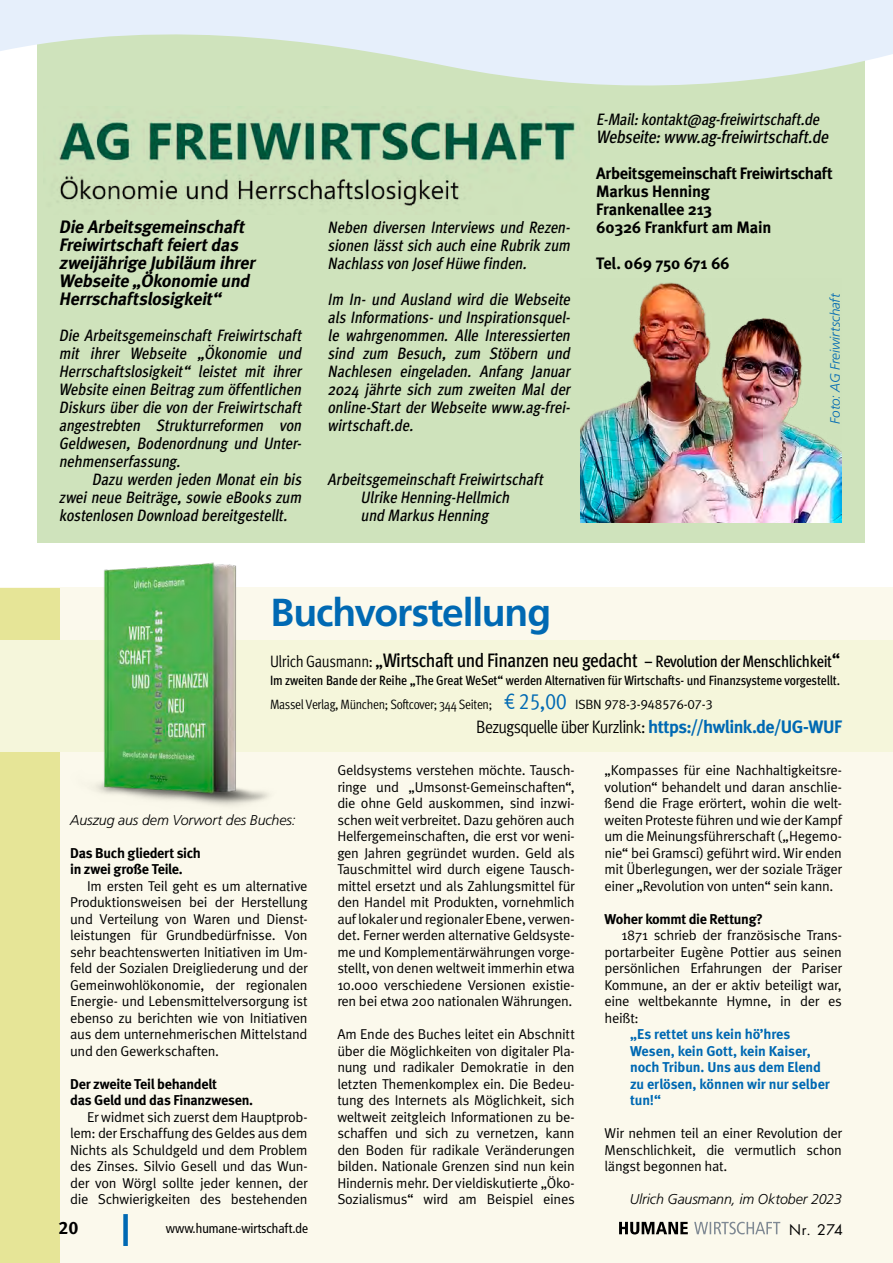
<style>
.page{position:relative;width:893px;height:1263px;background:#fff}
.page>*{position:absolute;margin:0;border:0;box-sizing:border-box;transform-origin:0 0}
.Headline_1{font:700 39px "Frutiger 65";letter-spacing:-.025em;color:#0069b3}
.Fließtext_Meta_Normal{font:500 19.5px "Meta Cond";letter-spacing:-.025em;color:#000}
.Fließtext_Meta_Normal-2{font:italic 700 18px/18px "Meta";letter-spacing:.03em;color:#000}
.t1{font:18px "Meta Cond Normal";letter-spacing:-.04em;color:#000}
.Fließtext_Meta_Normal-3{font:italic 500 18px "Meta Cond";color:#000}
.t2{font:18px "Meta Bold LF";color:#000}
.Fließtext_Meta_Normal-4{font:italic 500 16.5px/18px "Meta Cond";letter-spacing:.025em;color:#000;text-align:justify}
.Fließtext_Meta_Normal-5{font:700 16.5px "Meta";letter-spacing:-.015em;color:#000}
.Fließtext_Meta_Normal-6{font:14.25px/16.5px "Meta Normal";letter-spacing:-.02em;color:#000;text-align:justify}
.Fließtext_Meta_Normal-7{font:700 14.25px/16.5px "Meta";letter-spacing:-.005em;color:#0069b3}
.Fließtext_Meta_Normal-8{font:700 14.25px "Meta";letter-spacing:-.02em;color:#000}
.Fließtext_Meta_Normal-9{font:italic 300 14.25px "Frutiger LT";letter-spacing:-.01em;color:#000}
.t3{font:14.25px "Futura";color:#000}
.Fließtext_Meta_Normal-10{font:500 13.5px "Meta Cond";letter-spacing:-.01em;color:#000}
.Fließtext_Meta_Normal-11{font:13.5px "Meta Cond Normal";letter-spacing:-.025em;color:#000}
.t4{font:condensed 13.5px "Frutiger 57";color:#000}
.t5{font:italic 300 13.5px "Frutiger LT";letter-spacing:-.015em;color:#0069b3}
.s1{font-family:"Meta Cond Normal";font-weight:400;font-size:16.5px}
.s2{font-family:"Meta Cond Normal";font-weight:400}
.s3{font-size:16.5px}
.s4{font-family:"Meta Cond Normal LF"}
.s5{font-family:"Meta Normal LF";font-size:22.5px;color:#0069b3}
.s6{font-family:"Meta Cond Normal LF";font-size:22.5px;color:#0069b3}
.s7{font-family:"Meta Normal LF"}
.s8{font-family:"Meta";font-weight:700;color:#0069b3}
</style>
<div class="page">
<div style="left:0;top:587px;width:893px;height:676px;background:#fbf9ec"></div>
<div style="left:0;top:588px;width:60px;height:675px;background:#e6e597"></div>
<div style="left:123px;top:1214px;width:5px;height:32px;background:#0069b3"></div>
<svg style="left:619px;top:1222px;width:69px;height:12px"></svg>
<svg style="left:694px;top:1222px;width:86px;height:12px"></svg>
<div style="left:0;top:640px;width:893px;height:111px;background:#f5f6db"></div>
<img style="left:70px;top:562px;width:220px;height:244px">
<div style="left:38px;top:28px;width:827px;height:514px;background:#cfe3bc"></div>
<img style="left:57px;top:117px;width:520px;height:89px">
<img style="left:581px;top:282px;width:261px;height:240px">
<svg style="left:0;top:0;width:893px;height:94px;fill:#e6effb"></svg>
<p class="Fließtext_Meta_Normal-2" style="left:59px;top:218px;width:201px">Die Arbeitsgemeinschaft<br>Freiwirtschaftfeiertdas zweijährige J ubiläum ihrer<br>Webseite „Ökonomie und<br>Herrschaftslosigkeit“</p>
<p class="Fließtext_Meta_Normal-4" style="left:59px;top:326px;width:247px">Die Arbeitsgemeinschaft Freiwirtschaft mit ihrer Webseite „Ökonomie und Herrschaftslosigkeit“ leistet mit ihrer Website einen Beitrag zum öffentlichen Diskurs über die von der Freiwirtschaft angestrebten Strukturreformen von Geldwesen, Bodenordnung und Unter&shy;nehmenserfassung.</p>
<p class="Fließtext_Meta_Normal-4" style="left:59px;top:470px;width:247px;text-indent:33px">Dazu werden jeden Monat ein bis zweineue Beiträge,sowie eBooks zum kostenlosen Download bereitgestellt.</p>
<p class="Fließtext_Meta_Normal-4" style="left:328px;top:218px;width:247px">Neben diversen Interviews und Rezen&shy;sionen lässtsich auch eine Rubrik zum Nachlass von Josef Hüwe finden.</p>
<p class="Fließtext_Meta_Normal-4" style="left:328px;top:290px;width:247px">Im In- und Ausland wird die Webseite als Informations- und Inspirationsquel&shy;le wahrgenommen. Alle Interessierten sind zum Besuch, zum Stöbern und Nachlesen eingeladen. Anfang Januar 2024 jährte sich zum zweiten Mal der online-Start der Webseite www.ag-frei&shy;wirtschaft.de.</p>
<p class="Fließtext_Meta_Normal-4" style="left:328px;top:470px;width:220px">ArbeitsgemeinschaftFreiwirtschaft</p>
<p class="Fließtext_Meta_Normal-4" style="left:361px;top:488px;width:154px">Ulrike Henning-Hellmich</p>
<p class="Fließtext_Meta_Normal-4" style="left:361px;top:506px;width:132px">und Markus Henning</p>
<p class="Fließtext_Meta_Normal-4" style="left:596px;top:110px;width:228px">E-Mail:kontakt@ag-freiwirtschaft.de</p>
<p class="Fließtext_Meta_Normal-3" style="left:596px;top:127px;width:237px">Webseite:www.ag-freiwirtschaft.de</p>
<p class="Fließtext_Meta_Normal-5" style="left:596px;top:164px;width:238px">Arbeitsgemeinschaft Freiwirtschaft</p>
<p class="Fließtext_Meta_Normal-5" style="left:596px;top:182px;width:115px">Markus Henning</p>
<p class="Fließtext_Meta_Normal-5" style="left:596px;top:200px;width:117px">Frankenallee 213</p>
<p class="Fließtext_Meta_Normal-5" style="left:596px;top:218px;width:177px">60326 Frankfurt am Main</p>
<p class="Fließtext_Meta_Normal-5" style="left:596px;top:254px;width:135px">Tel. 069 750 671 66</p>
<p class="t5" style="left:827px;top:424px;width:132px;rotate:-90deg">Foto: AG Freiwirtschaft</p>
<p class="Headline_1" style="left:270px;top:590px;width:282px">Buchvorstellung</p>
<p class="Fließtext_Meta_Normal" style="left:270px;top:649px;width:572px"><span class="s1">Ulrich Gausmann:</span> <span class="s2">„</span>Wirtschaft und Finanzen neu gedacht <span class="s3">– Revolution der Menschlichkeit</span>“</p>
<p class="Fließtext_Meta_Normal-10" style="left:270px;top:673px;width:571px">Im zweiten Bande der Reihe „The Great WeSet“ werden Alternativen für Wirtschafts- und Finanzsysteme vorgestellt.</p>
<p class="Fließtext_Meta_Normal-11" style="left:270px;top:697px;width:444px">Massel Verlag, München; Softcover; 344 <span class="s4">Seiten;</span> <span class="s5">€</span> <span class="s6">25,00</span> <span class="s7">ISBN 978-3-948576-07-3</span></p>
<p class="t1" style="left:476px;top:717px;width:367px">Bezugsquelle über Kurzlink: <span class="s8">https://hwlink.de/UG-WUF</span></p>
<p class="Fließtext_Meta_Normal-9" style="left:70px;top:812px;width:227px">Auszug aus dem Vorwort des Buches:</p>
<p class="Fließtext_Meta_Normal-8" style="left:70px;top:844px;width:132px">Das Buch gliedert sich</p>
<p class="Fließtext_Meta_Normal-8" style="left:70px;top:861px;width:114px">in zwei große Teile.</p>
<p class="Fließtext_Meta_Normal-6" style="left:70px;top:877px;width:239px;text-indent:17px">Im ersten Teil geht es um alternative Produktionsweisen bei der Herstellung und Verteilung von Waren und Dienst&shy;leistungen für Grundbedürfnisse. Von sehr beachtenswerten Initiativen im Um&shy;feld der Sozialen Dreigliederung und der Gemeinwohlökonomie, der regionalen Energie- und Lebensmittelversorgung ist ebenso zu berichten wie von Initiativen aus dem unternehmerischen Mittelstand und den Gewerkschaften.</p>
<p class="Fließtext_Meta_Normal-8" style="left:70px;top:1075px;width:148px">Der zweite Teil behandelt</p>
<p class="Fließtext_Meta_Normal-8" style="left:70px;top:1092px;width:185px">das Geld und das Finanzwesen.</p>
<p class="Fließtext_Meta_Normal-6" style="left:70px;top:1108px;width:239px;text-indent:17px">Er widmet sich zuerst dem Hauptprob&shy;lem: der Erschaffung des Geldes aus dem Nichts als Schuldgeld und dem Problem des Zinses. Silvio Gesell und das Wun&shy;der von Wörgl sollte jeder kennen, der die Schwierigkeiten des bestehenden</p>
<p class="Fließtext_Meta_Normal-6" style="left:337px;top:762px;width:239px">Geldsystems verstehen möchte. Tausch&shy;ringe und „Umsonst-Gemeinschaften“, die ohne Geld auskommen, sind inzwi&shy;schen weit verbreitet. Dazu gehören auch Helfergemeinschaften, die erst vor weni&shy;gen Jahren gegründet wurden. Geld als Tauschmittel wird durch eigene Tausch&shy;mittel ersetzt und als Zahlungsmittel für den Handel mit Produkten, vornehmlich auf lokaler und regionaler Ebene, verwen&shy;det. Ferner werden alternative Geldsyste&shy;me und Komplementärwährungen vorge&shy;stellt, von denen weltweit immerhin etwa 10.000 verschiedene Versionen existie&shy;ren bei etwa 200 nationalen Währungen.</p>
<p class="Fließtext_Meta_Normal-6" style="left:337px;top:1026px;width:239px">Am Ende des Buches leitet ein Abschnitt über die Möglichkeiten von digitaler Pla&shy;nung und radikaler Demokratie in den letzten Themenkomplex ein. Die Bedeu&shy;tung des Internets als Möglichkeit, sich weltweit zeitgleich Informationen zu be&shy;schaffen und sich zu vernetzen, kann den Boden für radikale Veränderungen bilden. Nationale Grenzen sind nun kein Hindernis mehr. Der vieldiskutierte „Öko-Sozialismus“ wird am Beispiel eines</p>
<p class="Fließtext_Meta_Normal-6" style="left:604px;top:762px;width:239px">„Kompasses für eine Nachhaltigkeitsre&shy;volution“ behandelt und daran anschlie&shy;ßend die Frage erörtert, wohin die welt&shy;weiten Proteste führen und wie der Kampf um die Meinungsführerschaft („Hegemo&shy;nie“ bei Gramsci) geführt wird. Wir enden mit Überlegungen, wer der soziale Träger einer „Revolution von unten“ sein kann.</p>
<p class="Fließtext_Meta_Normal-8" style="left:604px;top:910px;width:160px">Woher kommt die Rettung?</p>
<p class="Fließtext_Meta_Normal-6" style="left:604px;top:927px;width:239px;text-indent:17px">1871 schrieb der französische Trans&shy;portarbeiter Eugène Pottier aus seinen persönlichen Erfahrungen der Pariser Kommune, an der er aktiv beteiligt war, eine weltbekannte Hymne, in der es heißt:</p>
<p class="Fließtext_Meta_Normal-7" style="left:630px;top:1026px;width:201px">„Es rettet uns kein hö’hres<br>Wesen, kein Gott, kein Kaiser, noch Tribun. Uns aus dem Elend zu erlösen, können wir nur selber tun!“</p>
<p class="Fließtext_Meta_Normal-6" style="left:604px;top:1125px;width:239px">Wir nehmen teil an einer Revolution der Menschlichkeit, die vermutlich schon längst begonnen hat.</p>
<p class="Fließtext_Meta_Normal-9" style="left:630px;top:1191px;width:214px">Ulrich Gausmann, im Oktober 2023</p>
<p class="t2" style="left:58px;top:1217px;width:22px">20</p>
<p class="t4" style="left:166px;top:1220px;width:144px">www.humane-wirtschaft.de</p>
<p class="t3" style="left:789px;top:1220px;width:55px">Nr. 274</p>
</div>
